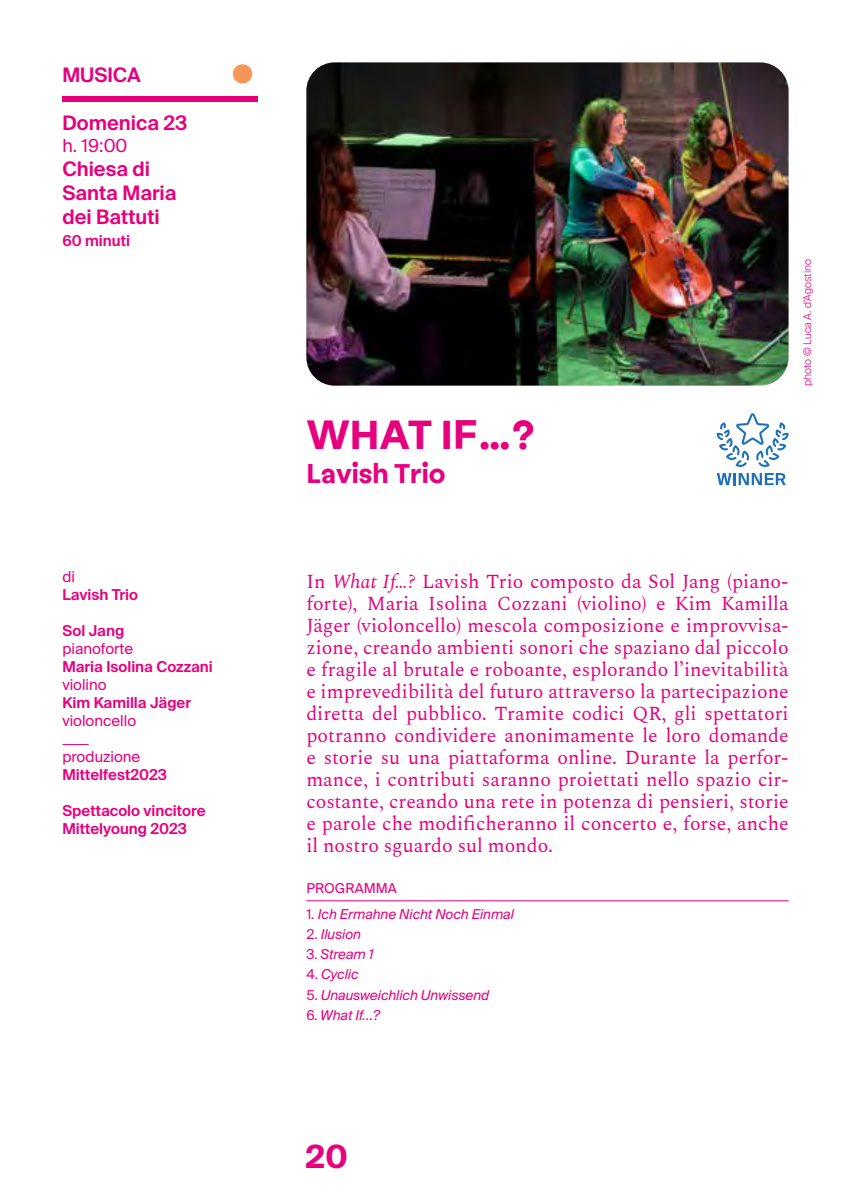
<style>
.page{position:relative;width:851px;height:1191px;background:#fff}
.page>*{position:absolute;margin:0;border:0;box-sizing:border-box;transform-origin:0 0}
.t1{font:700 42px "Labil Grotesk";color:#e6007d}
.t2{font:600 34px "Suisse Intl";color:#f49655}
.t3{font:700 32px "Suisse Intl";color:#e6007d}
.t4{font:700 28px "Labil Grotesk";color:#e6007d}
.t5{font:600 20px/24px "Suisse Intl";color:#e6007d}
.t6{font:19.6px/22px "Spectral";color:#e6007d;text-align:justify}
.t7{font:18px "Suisse Intl";color:#e6007d}
.t8{font:600 15px/18px "Suisse Intl";color:#e6007d}
.t9{font:15px "Suisse Intl";color:#e6007d}
.t10{font:300 15px "Suisse Intl";color:#e6007d}
.t11{font:italic 13.6px "Suisse Intl";color:#e6007d}
.t12{font:13.6px "Suisse Intl";color:#e6007d}
.t13{font:300 10.6px "Suisse Intl";color:#e6007d}
.s1{font-style:italic}
.s2{font-style:normal}
</style>
<div class="page">
<img style="left:306px;top:62px;width:482px;height:324px">
<hr style="left:306px;top:900px;width:482px;height:1px;background:#e6007d">
<div style="left:62px;top:96px;width:196px;height:5px;background:#e6007d"></div>
<svg style="left:716px;top:413px;width:72px;height:54px"></svg>
<svg style="left:716px;top:473px;width:69px;height:12px"></svg>
<p class="t5" style="left:62px;top:63px;width:80px">MUSICA</p>
<p class="t5" style="left:62px;top:111px;width:127px">Domenica 23</p>
<p class="t7" style="left:62px;top:135px;width:67px">h. 19:00</p>
<p class="t5" style="left:62px;top:157px;width:116px">Chiesa di<br>Santa Maria dei Battuti</p>
<p class="t8" style="left:62px;top:231px;width:69px">60 minuti</p>
<h2 class="t2" style="left:232px;top:51px;width:22px">●</h2>
<p class="t9" style="left:62px;top:568px;width:14px">di</p>
<p class="t8" style="left:62px;top:585px;width:77px">Lavish Trio</p>
<p class="t8" style="left:62px;top:621px;width:63px">Sol Jang</p>
<p class="t9" style="left:62px;top:640px;width:72px">pianoforte</p>
<p class="t8" style="left:62px;top:657px;width:152px">Maria Isolina Cozzani</p>
<p class="t9" style="left:62px;top:676px;width:46px">violino</p>
<p class="t8" style="left:62px;top:693px;width:130px">Kim Kamilla Jäger</p>
<p class="t9" style="left:62px;top:712px;width:75px">violoncello</p>
<p class="t10" style="left:62px;top:730px;width:28px">_____</p>
<p class="t9" style="left:62px;top:748px;width:79px">produzione</p>
<p class="t8" style="left:62px;top:765px;width:106px">Mittelfest2023</p>
<p class="t8" style="left:62px;top:801px;width:145px">Spettacolo vincitore<br>Mittelyoung 2023</p>
<h1 class="t1" style="left:306px;top:402px;width:230px">WHAT IF…?</h1>
<h3 class="t4" style="left:306px;top:452px;width:141px">Lavish Trio</h3>
<p class="t13" style="left:801px;top:386px;width:128px;rotate:-90deg">photo © Luca A. d’Agostino</p>
<p class="t6" style="left:306px;top:569px;width:483px">In <span class="s1">What If…?</span> Lavish Trio composto da Sol Jang (piano&shy;forte), Maria Isolina Cozzani (violino) e Kim Kamilla Jäger (violoncello) mescola composizione e improvvisa&shy;zione, creando ambienti sonori che spaziano dal piccolo e fragile al brutale e roboante, esplorando l’inevitabilità e imprevedibilità del futuro attraverso la partecipazione diretta del pubblico. Tramite codici QR, gli spettatori potranno condividere anonimamente le loro domande e storie su una piattaforma online. Durante la perfor&shy;mance, i contributi saranno proiettati nello spazio cir&shy;costante, creando una rete in potenza di pensieri, storie e parole che modificheranno il concerto e, forse, anche il nostro sguardo sul mondo.</p>
<p class="t12" style="left:306px;top:880px;width:92px">PROGRAMMA</p>
<p class="t11" style="left:306px;top:906px;width:209px"><span class="s2">1</span>. Ich Ermahne Nicht Noch Einmal</p>
<p class="t11" style="left:306px;top:926px;width:56px"><span class="s2">2.</span> Ilusion</p>
<p class="t11" style="left:306px;top:946px;width:69px"><span class="s2">3.</span> Stream 1</p>
<p class="t11" style="left:306px;top:966px;width:54px"><span class="s2">4.</span> Cyclic</p>
<p class="t11" style="left:306px;top:986px;width:184px"><span class="s2">5.</span> Unausweichlich Unwissend</p>
<p class="t11" style="left:306px;top:1006px;width:75px"><span class="s2">6.</span> What If...?</p>
<h3 class="t3" style="left:305px;top:1138px;width:44px">20</h3>
</div>
